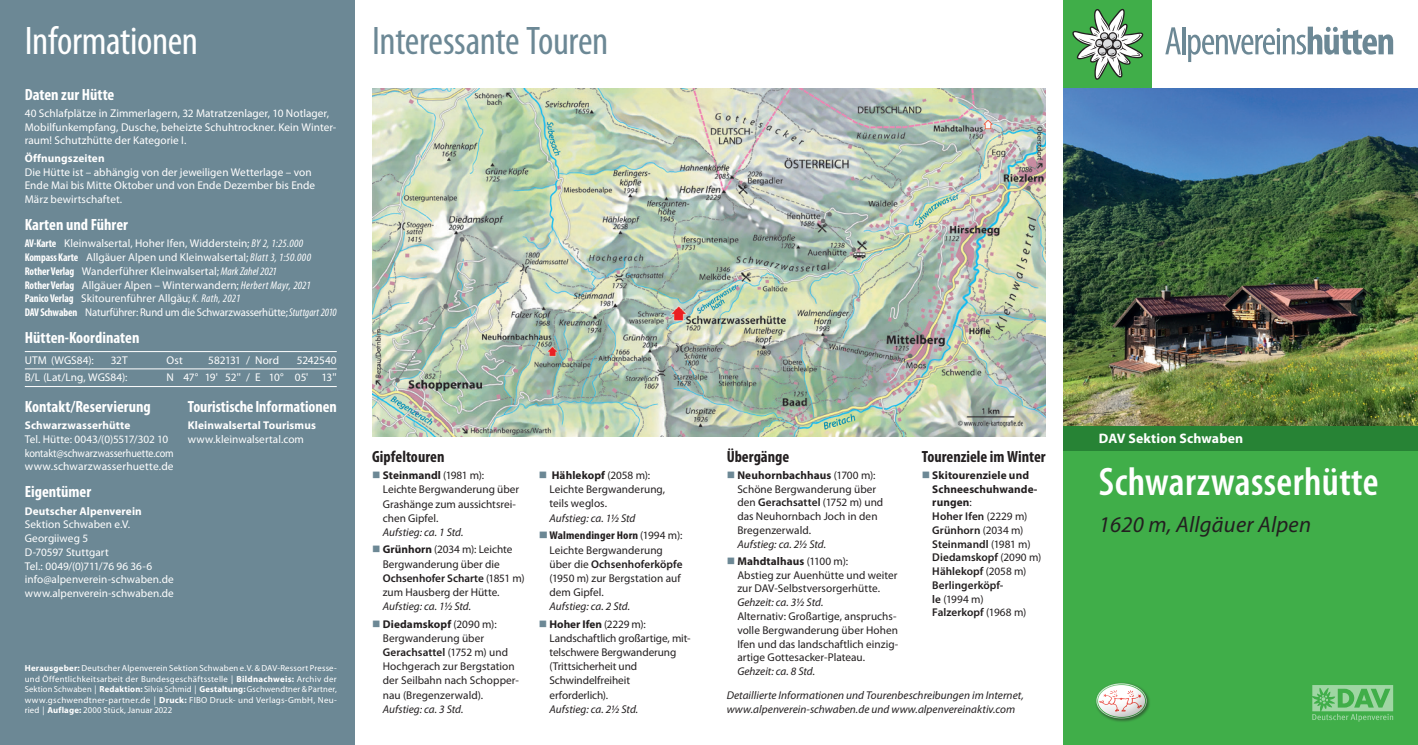
<style>
.page{position:relative;width:1418px;height:745px;background:#fff}
.page>*{position:absolute;margin:0;border:0;box-sizing:border-box;transform-origin:0 0}
.t1{font:600 condensed 40px "Myriad Pro";letter-spacing:.01em;color:#fff}
.t2{font:condensed 40px "Myriad Pro";letter-spacing:-.01em;color:#6c8895}
.t3{font:condensed 40px "Myriad Pro";letter-spacing:-.01em;color:#fff}
.t4{font:italic 22.5px "Myriad Pro";letter-spacing:.01em;color:#231f20}
.t5{font:700 condensed 16.25px "Myriad Pro";color:#fff}
.t6{font:700 condensed 16.25px "Myriad Pro";color:#231f20}
.t7{font:700 13.75px "Myriad Pro";letter-spacing:.01em;color:#fff}
.t8{font:11.25px/13.8px "Myriad Pro";letter-spacing:.005em;color:#fff}
.t9{font:11.25px/14.1px "Myriad Pro";color:#231f20}
.t10{font:italic 11.25px/17.6px "Myriad Pro";color:#231f20}
.t11{font:600 11.25px/13.8px "Myriad Pro";letter-spacing:.005em;color:#231f20}
.t12{font:700 11.25px "Myriad Pro";letter-spacing:.01em;color:#fff}
.t13{font:11.25px "Myriad Pro";letter-spacing:-.04em;color:#fff}
.t14{font:8.75px/10.5px "Myriad Pro";letter-spacing:.02em;color:#fff;text-align:justify}
.s1{font-weight:700;font-stretch:condensed}
.s2{font-style:italic;font-stretch:condensed}
.s3{font-weight:700}
.s4{font-weight:700;font-style:normal}
.s5{font-style:normal}
.s6{font-weight:600}
.s7{font-weight:700;font-style:normal;font-stretch:condensed}
.s8{font-weight:400}
</style>
<div class="page">
<div style="left:0;top:0;width:354px;height:744px;background:#6c8895"></div>
<div style="left:1063px;top:0;width:89px;height:89px;background:#40ae49"></div>
<svg style="left:1072px;top:9px;width:71px;height:71px"></svg>
<svg style="left:1165px;top:27px;width:15px;height:27px"></svg>
<hr style="left:1182px;top:27px;width:3px;height:27px;background:#6c8895">
<svg style="left:1188px;top:27px;width:205px;height:35px"></svg>
<div style="left:1063px;top:425px;width:354px;height:319px;background:#40ae49"></div>
<img style="left:1063px;top:89px;width:354px;height:336px">
<svg style="left:1312px;top:685px;width:81px;height:36px"></svg>
<div style="left:1063px;top:425px;width:354px;height:25px;background:#278335"></div>
<img style="left:372px;top:89px;width:673px;height:347px">
<div style="left:1094px;top:681px;width:56px;height:41px;background:#231f20;opacity:.5"></div>
<div style="left:1095px;top:681px;width:54px;height:38px;background:#231f20;opacity:.6"></div>
<hr style="left:25px;top:351px;width:312px;height:1px;background:#fff">
<hr style="left:25px;top:368px;width:312px;height:1px;background:#fff">
<hr style="left:25px;top:386px;width:312px;height:1px;background:#fff">
<h1 class="t3" style="left:25px;top:17px;width:175px">Informationen</h1>
<h1 class="t2" style="left:372px;top:17px;width:238px">Interessante Touren</h1>
<h3 class="t5" style="left:25px;top:84px;width:91px">Daten zur Hütte</h3>
<p class="t8" style="left:25px;top:106px;width:313px">40 Schlafplätze in Zimmerlagern, 32 Matratzenlager, 10 Notlager,<br>Mobilfunkempfang, Dusche, beheizte Schuhtrockner. Kein Winter&shy;raum! Schutzhütte der Kategorie I.</p>
<p class="t12" style="left:25px;top:150px;width:81px">Öffnungszeiten</p>
<p class="t8" style="left:25px;top:165px;width:292px">Die Hütte ist – abhängig von der jeweiligen Wetterlage – von<br>Ende Mai bis Mitte Oktober und von Ende Dezember bis Ende<br>März bewirtschaftet.</p>
<h3 class="t5" style="left:25px;top:214px;width:105px">Karten und Führer</h3>
<p class="t8" style="left:25px;top:236px;width:313px"><span class="s1">AV-Karte</span> Kleinwalsertal, Hoher Ifen, Widderstein; <span class="s2">BY 2, 1:25.000<br></span><span class="s1">Kompass Karte</span> Allgäuer Alpen und Kleinwalsertal; <span class="s2">Blatt 3, 1:50.000<br></span><span class="s1">Rother Verlag</span> Wanderführer Kleinwalsertal; <span class="s2">Mark Zahel 2021<br></span><span class="s1">Rother Verlag</span> Allgäuer Alpen – Winterwandern; <span class="s2">Herbert Mayr, 2021<br></span><span class="s1">Panico Verlag</span> Skitourenführer Allgäu; <span class="s2">K. Rath, 2021<br></span><span class="s1">DAV Schwaben</span> Naturführer: Rund um die Schwarzwasserhütte; <span class="s2">Stuttgart 2010</span></p>
<h3 class="t5" style="left:25px;top:327px;width:116px">Hütten-Koordinaten</h3>
<p class="t8" style="left:25px;top:353px;width:71px">UTM (WGS84):</p>
<p class="t8" style="left:111px;top:353px;width:18px">32T</p>
<p class="t8" style="left:167px;top:353px;width:18px">Ost</p>
<p class="t8" style="left:208px;top:353px;width:72px">582131 / Nord</p>
<p class="t8" style="left:297px;top:353px;width:41px">5242540</p>
<p class="t8" style="left:25px;top:370px;width:104px">B/L (Lat/Lng, WGS84):</p>
<p class="t13" style="left:167px;top:370px;width:172px">N 47° 19' 52'' / E 10° 05' 13''</p>
<h3 class="t5" style="left:188px;top:396px;width:150px">Touristische Informationen</h3>
<p class="t12" style="left:188px;top:417px;width:130px">Kleinwalsertal Tourismus</p>
<p class="t8" style="left:188px;top:431px;width:118px">www.kleinwalsertal.com</p>
<h3 class="t5" style="left:25px;top:396px;width:127px">Kontakt/Reservierung</h3>
<p class="t12" style="left:25px;top:417px;width:107px">Schwarzwasserhütte</p>
<p class="t8" style="left:25px;top:431px;width:150px">Tel. Hütte: 0043/(0)5517/302 10 kontakt@schwarzwasserhuette.com www.schwarzwasserhuette.de</p>
<h3 class="t5" style="left:25px;top:481px;width:68px">Eigentümer</h3>
<p class="t12" style="left:25px;top:503px;width:118px">Deutscher Alpenverein</p>
<p class="t8" style="left:25px;top:517px;width:150px">Sektion Schwaben e.V.<br>Georgiiweg 5<br>D-70597 Stuttgart<br>Tel.: 0049/(0)711/76 96 36-6 info@alpenverein-schwaben.de www.alpenverein-schwaben.de</p>
<p class="t14" style="left:25px;top:662px;width:313px"><span class="s3">Herausgeber:</span> Deutscher Alpenverein Sektion Schwaben e.V. &amp; DAV-Ressort Presse&shy;und Öffentlichkeitsarbeit der Bundesgeschäftsstelle | <span class="s3">Bildnachweis:</span> Archiv der Sektion Schwaben | <span class="s3">Redaktion:</span> Silvia Schmid | <span class="s3">Gestaltung:</span> Gschwendtner &amp; Partner, www.gschwendtner-partner.de | <span class="s3">Druck:</span> FIBO Druck- und Verlags-GmbH, Neu&shy;ried | -<span class="s3">Auflage:</span> 2000 Stück, Januar 2022</p>
<h3 class="t6" style="left:372px;top:445px;width:74px">Gipfeltouren</h3>
<p class="t9" style="left:383px;top:468px;width:138px"><span class="s3">Steinmandl</span> (1981 m):<br>Leichte Bergwanderung über<br>Grashänge zum aussichtsrei&shy;chen Gipfel.</p>
<p class="t10" style="left:383px;top:522px;width:131px">Aufstieg: ca. 1 Std.<br><span class="s4">Grünhorn</span> <span class="s5">(2034 m): Leichte</span></p>
<p class="t9" style="left:383px;top:556px;width:143px">Bergwanderung über die<br><span class="s6">Ochsenhofer Scharte</span> (1851 m) zum Hausberg der Hütte.</p>
<p class="t10" style="left:383px;top:597px;width:115px">Aufstieg: ca. 1½ Std.<br><span class="s4">Diedamskopf</span> <span class="s5">(2090 m):</span></p>
<p class="t9" style="left:383px;top:630px;width:137px">Bergwanderung über<br><span class="s6">Gerachsattel</span> (1752 m) und<br>Hochgerach zur Bergstation der Seilbahn nach Schopper&shy;nau (Bregenzerwald).</p>
<p class="t10" style="left:383px;top:699px;width:82px">Aufstieg: ca. 3 Std.</p>
<p class="t9" style="left:549px;top:468px;width:117px"><span class="s3">Hählekopf</span> (2058 m):<br>Leichte Bergwanderung, teils weglos.</p>
<p class="t10" style="left:549px;top:508px;width:134px">Aufstieg: ca. 1½ Std<br><span class="s7">Walmendinger Horn</span> <span class="s5">(1994 m):</span></p>
<p class="t9" style="left:549px;top:542px;width:135px">Leichte Bergwanderung über die <span class="s6">Ochsenhoferköpfe </span>(1950 m) zur Bergstation auf dem Gipfel.</p>
<p class="t10" style="left:549px;top:597px;width:98px">Aufstieg: ca. 2 Std.<br><span class="s4">Hoher Ifen</span> <span class="s5">(2229 m):</span></p>
<p class="t9" style="left:549px;top:630px;width:143px">Landschaftlich großartige, mit&shy;telschwere Bergwanderung (Trittsicherheit und<br>Schwindelfreiheit erforderlich).</p>
<p class="t10" style="left:549px;top:699px;width:90px">Aufstieg: ca. 2½ Std.</p>
<h3 class="t6" style="left:726px;top:445px;width:64px">Übergänge</h3>
<p class="t9" style="left:737px;top:467px;width:147px;line-height:13.8px"><span class="s3">Neuhornbachhaus</span> (1700 m):<br>Schöne Bergwanderung über den <span class="s6">Gerachsattel</span> (1752 m) und das Neuhornbach Joch in den<br>Bregenzerwald.</p>
<p class="t10" style="left:737px;top:534px;width:112px;line-height:17.2px">Aufstieg: ca. 2½ Std.<br><span class="s4">Mahdtalhaus</span> <span class="s5">(1100 m):</span></p>
<p class="t9" style="left:737px;top:567px;width:162px;line-height:13.8px">Abstieg zur Auenhütte und weiter zur DAV-Selbstversorgerhütte.</p>
<p class="t10" style="left:737px;top:593px;width:88px">Gehzeit: ca. 3½ Std.</p>
<p class="t9" style="left:737px;top:608px;width:162px;line-height:13.8px">Alternativ: Großartige, anspruchs&shy;volle Bergwanderung über Hohen Ifen und das landschaftlich einzig&shy;artige Gottesacker-Plateau.</p>
<p class="t10" style="left:737px;top:661px;width:79px">Gehzeit: ca. 8 Std.</p>
<h3 class="t6" style="left:921px;top:445px;width:125px">Tourenziele im Winter</h3>
<p class="t11" style="left:932px;top:467px;width:111px"><span class="s3">Skitourenziele und<br>Schneeschuhwande&shy;rungen</span><span class="s8">:<br></span>Hoher Ifen <span class="s8">(2229 m)<br></span>Grünhorn <span class="s8">(2034 m)<br></span>Steinmandl <span class="s8">(1981 m)<br></span>Diedamskopf <span class="s8">(2090 m)<br></span>Hählekopf <span class="s8">(2058 m)<br></span>Berlingerköpf-<br>le <span class="s8">(1994 m)<br></span>Falzerkopf <span class="s8">(1968 m)</span></p>
<p class="t10" style="left:726px;top:688px;width:298px;line-height:13.8px">Detaillierte Informationen und Tourenbeschreibungen im Internet, www.alpenverein-schwaben.de und www.alpenvereinaktiv.com</p>
<p class="t7" style="left:1098px;top:429px;width:146px">DAV Sektion Schwaben</p>
<h1 class="t1" style="left:1098px;top:457px;width:281px">Schwarzwasserhütte</h1>
<h2 class="t4" style="left:1098px;top:510px;width:214px">1620 m, Allgäuer Alpen</h2>
</div>
